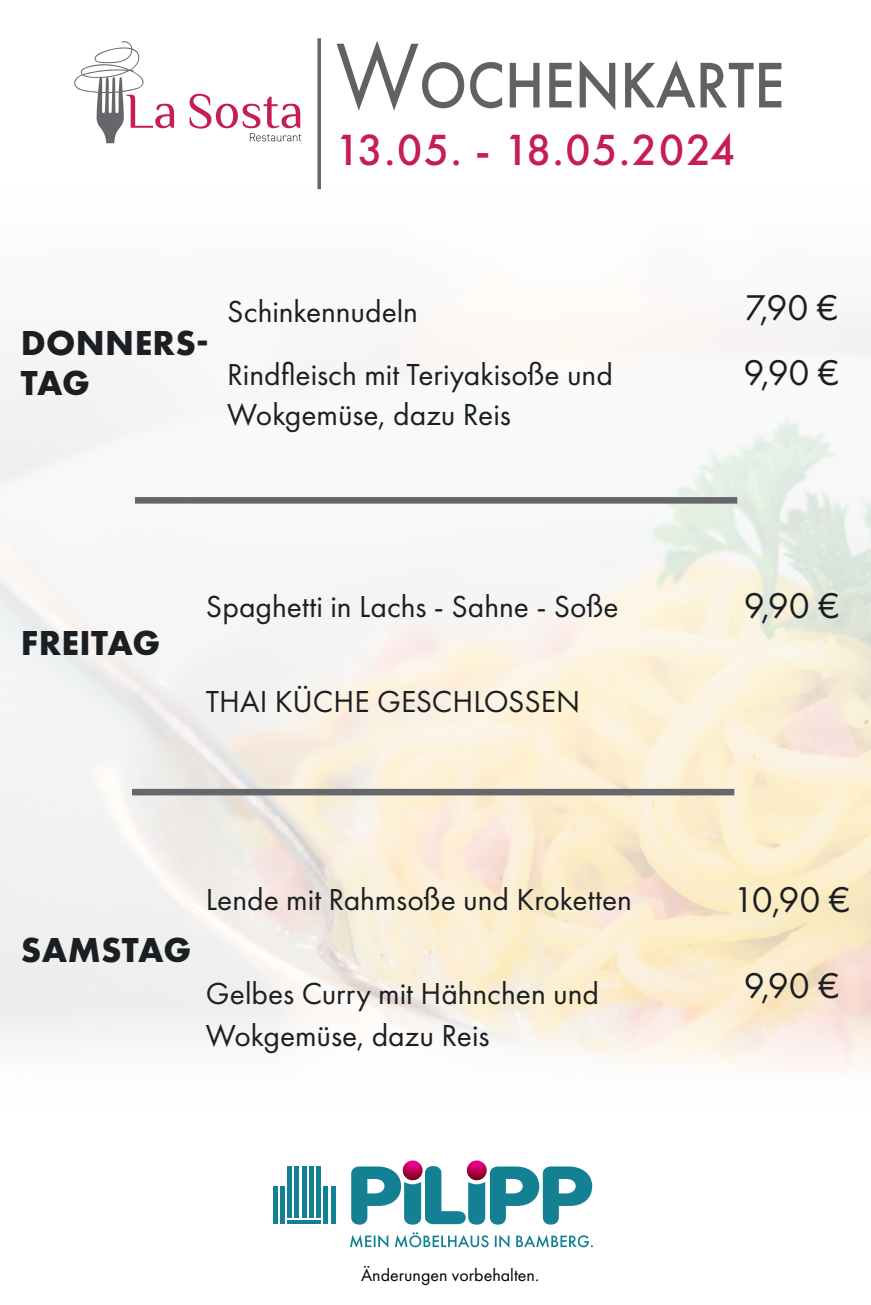
<style>
.page{position:relative;width:871px;height:1305px;background:#fff}
.page>*{position:absolute;margin:0;border:0;box-sizing:border-box;transform-origin:0 0}
.t1{font:500 66.83px "Futura PT";color:#5f6162;scale:.91 1}
.t2{font:500 45.23px "Futura PT";letter-spacing:.03em;color:#c61d54}
.t3{font:37.12px/65.2px "Futura PT";letter-spacing:-.005em;color:#1b1f22}
.t4{font:700 36px/40.5px "Futura PT";letter-spacing:.01em;color:#1b1f22}
.t5{font:31.5px/63px "Futura PT";color:#1b1f22}
.t6{font:18px "Futura PT";color:#000001}
.s1{font-weight:400;font-size:95.62px}
</style>
<div class="page">
<svg style="left:317px;top:38px;width:4px;height:151px"></svg>
<svg style="left:74px;top:41px;width:227px;height:102px"></svg>
<svg style="left:350px;top:1232px;width:243px;height:16px"></svg>
<svg style="left:351px;top:1166px;width:241px;height:59px"></svg>
<svg style="left:273px;top:1167px;width:62px;height:57px"></svg>
<svg style="left:403px;top:1160px;width:19px;height:20px"></svg>
<svg style="left:467px;top:1160px;width:20px;height:20px"></svg>
<div style="left:135px;top:497px;width:602px;height:7px;background:#66676a"></div>
<div style="left:132px;top:789px;width:602px;height:6px;background:#66676a"></div>
<h1 class="t1" style="left:336px;top:45px;width:494px"><span class="s1">W</span>OCHENKARTE</h1>
<h2 class="t2" style="left:335px;top:123px;width:402px">13.05. - 18.05.2024</h2>
<p class="t4" style="left:21px;top:322px;width:190px">DONNERS-<br>TAG</p>
<p class="t5" style="left:227px;top:279px;width:387px">Schinkennudeln<br>Rindfleisch mit Teriyakisoße und</p>
<p class="t5" style="left:227px;top:383px;width:285px">Wokgemüse, dazu Reis</p>
<p class="t3" style="left:743px;top:275px;width:97px">7,90 €<br>9,90 €</p>
<p class="t4" style="left:21px;top:622px;width:141px">FREITAG</p>
<p class="t5" style="left:206px;top:575px;width:414px">Spaghetti in Lachs - Sahne - Soße</p>
<p class="t5" style="left:206px;top:669px;width:376px">THAI KÜCHE GESCHLOSSEN</p>
<p class="t4" style="left:21px;top:929px;width:172px">SAMSTAG</p>
<p class="t5" style="left:206px;top:867px;width:427px">Lende mit Rahmsoße und Kroketten</p>
<p class="t5" style="left:206px;top:972px;width:395px;line-height:42.8px">Gelbes Curry mit Hähnchen und<br>Wokgemüse, dazu Reis</p>
<p class="t6" style="left:361px;top:1264px;width:180px">Änderungen vorbehalten.</p>
<p class="t3" style="left:744px;top:573px;width:97px">9,90 €</p>
<p class="t3" style="left:733px;top:867px;width:119px">10,90 €</p>
<p class="t3" style="left:744px;top:953px;width:97px">9,90 €</p>
</div>
